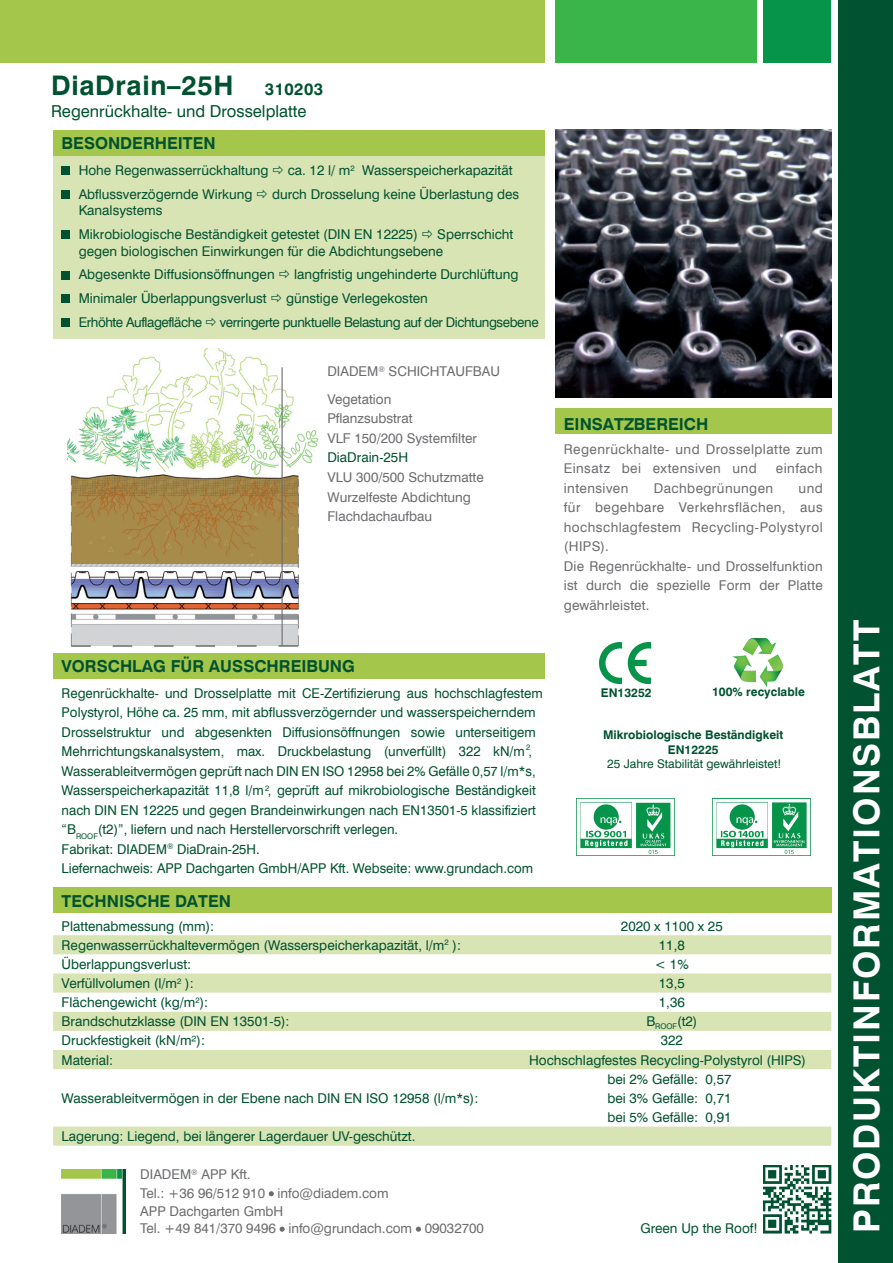
<style>
.page{position:relative;width:893px;height:1263px;background:#fff}
.page>*{position:absolute;margin:0;border:0;box-sizing:border-box;transform-origin:0 0}
.t1{font:36px "Swiss 721 HU Bold";letter-spacing:.05em;color:#fff}
.t2{font:27px "Swiss 721 HU Bold";letter-spacing:.025em;color:#015230}
.t3{font:16.5px "Swiss 721 HU Bold";color:#015230}
.t4{font:16.5px "Swiss 721 HU Normal";color:#015230}
.t5{font:13.5px/19.5px "Swiss 721 HU Normal";color:#015230}
.t6{font:13.5px/19.5px "Swiss 721 HU Normal";letter-spacing:.01em;color:#6c6d70}
.t7{font:13.5px/19.5px "Swiss 721 HU Normal";letter-spacing:.03em;color:#6c6d70}
.t8{font:13.5px "Swiss 721 HU Normal";letter-spacing:-.03em;color:#015230}
.t9{font:13.5px "Swiss 721 HU Normal";letter-spacing:.035em;color:#6c6d70}
.t10{font:12px/14.4px "Swiss 721 HU Bold";color:#015230;text-align:center}
.t11{font:12px "Swiss 721 HU Normal";color:#015230}
.t12{font:7.8px "Swiss 721 HU Normal";color:#015230}
.s1{font-size:16.5px}
.s2{font-style:inherit}
</style>
<div class="page">
<div style="left:0;top:0;width:544px;height:62px;background:#a4c64b"></div>
<div style="left:555px;top:0;width:202px;height:62px;background:#3ab54a"></div>
<div style="left:764px;top:0;width:67px;height:62px;background:#06934a"></div>
<div style="left:839px;top:0;width:54px;height:1263px;background:#015230"></div>
<img style="left:62px;top:1169px;width:63px;height:64px">
<div style="left:555px;top:409px;width:276px;height:25px;background:#a4c64b"></div>
<div style="left:53px;top:135px;width:491px;height:204px;background:#d8e4b4"></div>
<div style="left:53px;top:130px;width:491px;height:25px;background:#a4c64b"></div>
<div style="left:53px;top:887px;width:778px;height:26px;background:#a4c64b"></div>
<div style="left:53px;top:653px;width:491px;height:25px;background:#a4c64b"></div>
<svg style="left:269px;top:1191px;width:5px;height:5px"></svg>
<svg style="left:280px;top:1226px;width:5px;height:6px"></svg>
<svg style="left:416px;top:1226px;width:5px;height:6px"></svg>
<div style="left:62px;top:167px;width:8px;height:8px;background:#015230"></div>
<div style="left:62px;top:190px;width:8px;height:9px;background:#015230"></div>
<div style="left:62px;top:231px;width:8px;height:8px;background:#015230"></div>
<div style="left:62px;top:271px;width:8px;height:8px;background:#015230"></div>
<div style="left:62px;top:295px;width:8px;height:8px;background:#015230"></div>
<div style="left:62px;top:318px;width:8px;height:9px;background:#015230"></div>
<svg style="left:53px;top:935px;width:778px;height:211px"></svg>
<img style="left:712px;top:799px;width:98px;height:57px">
<img style="left:576px;top:799px;width:98px;height:57px">
<img style="left:599px;top:643px;width:51px;height:41px">
<img style="left:742px;top:638px;width:16px;height:15px">
<img style="left:763px;top:1165px;width:68px;height:68px">
<img style="left:67px;top:348px;width:252px;height:298px">
<svg style="left:71px;top:646px;width:227px;height:1px"></svg>
<hr style="left:282px;top:367px;width:1px;height:279px;background:#6c6d70">
<img style="left:555px;top:130px;width:276px;height:268px">
<h2 class="t2" style="left:51px;top:69px;width:274px">DIADRAIN–25H <span class="s1">310203</span></h2>
<p class="t4" style="left:51px;top:101px;width:257px">Regenrückhalte- und Drosselplatte</p>
<p class="t3" style="left:62px;top:133px;width:156px">BESONDERHEITEN</p>
<p class="t5" style="left:79px;top:160px;width:191px">Hohe Regenwasserrückhaltung</p>
<p class="t5" style="left:288px;top:160px;width:226px">ca. 12 l/ m<sup>2</sup> Wasserspeicherkapazität</p>
<p class="t5" style="left:79px;top:184px;width:175px">Abflussverzögernde Wirkung</p>
<p class="t5" style="left:272px;top:184px;width:249px">durch Drosselung keine Überlastung des</p>
<p class="t5" style="left:79px;top:199px;width:341px;line-height:23.7px">Kanalsystems<br>Mikrobiologische Beständigkeit getestet (DIN EN 12225)</p>
<p class="t5" style="left:79px;top:226px;width:436px;line-height:16.5px;text-indent:359px">Sperrschicht gegen biologischen Einwirkungen für die Abdichtungsebene</p>
<p class="t5" style="left:79px;top:265px;width:198px">Abgesenkte Diffusionsöffnungen</p>
<p class="t5" style="left:294px;top:265px;width:226px">langfristig ungehinderte Durchlüftung</p>
<p class="t5" style="left:79px;top:288px;width:189px">Minimaler Überlappungsverlust</p>
<p class="t5" style="left:286px;top:288px;width:143px">günstige Verlegekosten</p>
<p class="t8" style="left:79px;top:314px;width:125px">Erhöhte Auflagefläche</p>
<p class="t8" style="left:220px;top:314px;width:320px">verringerte punktuelle Belastung auf der Dichtungsebene</p>
<p class="t6" style="left:327px;top:357px;width:174px;line-height:28px">DIADEM<sup>®</sup> SCHICHTAUFBAU<br>Vegetation</p>
<p class="t6" style="left:327px;top:409px;width:151px">Pflanzsubstrat<br>VLF 150/200 Systemfilter</p>
<p class="t5" style="left:327px;top:448px;width:82px">DiaDrain-25H</p>
<p class="t6" style="left:327px;top:467px;width:158px">VLU 300/500 Schutzmatte<br>Wurzelfeste Abdichtung<br>Flachdachaufbau</p>
<p class="t3" style="left:62px;top:656px;width:295px">VORSCHLAG FÜR AUSSCHREIBUNG</p>
<p class="t5" style="left:62px;top:683px;width:483px">Regenrückhalte- und Drosselplatte mit CE-Zertifizierung aus hochschlagfestem Polystyrol, Höhe ca. 25 mm, mit abflussverzögernder und wasserspeicherndem Drosselstruktur und abgesenkten Diffusionsöffnungen sowie unterseitigem Mehrrichtungskanalsystem, max. Druckbelastung (unverfüllt) 322 kN/m , Wasserableitvermögen geprüft nach DIN EN ISO 12958 bei 2% Gefälle 0,57 l/m*s, Wasserspeicherkapazität 11,8 l/m <sup>2</sup>, geprüft auf mikrobiologische Beständigkeit nach DIN EN 12225 und gegen Brandeinwirkungen nach EN13501-5 klassifiziert “<span class="s2">B</span><sub>ROOF</sub>(t2)”, liefern und nach Herstellervorschrift verlegen.<br>Fabrikat: DIADEM<sup>®</sup> DiaDrain-25H.<br>Liefernachweis: APP Dachgarten GmbH/APP Kft. Webseite: www.grundach.com</p>
<p class="t12" style="left:526px;top:743px;width:6px">2</p>
<p class="t3" style="left:62px;top:891px;width:171px">TECHNISCHE DATEN</p>
<p class="t3" style="left:564px;top:414px;width:146px">EINSATZBEREICH</p>
<p class="t7" style="left:564px;top:439px;width:260px">Regenrückhalte- und Drosselplatte zum<br>Einsatz bei extensiven und</p>
<p class="t9" style="left:776px;top:460px;width:48px">einfach</p>
<p class="t9" style="left:564px;top:480px;width:66px">intensiven</p>
<p class="t7" style="left:654px;top:478px;width:121px">Dachbegrünungen</p>
<p class="t6" style="left:564px;top:478px;width:260px;text-indent:235px">und für begehbare Verkehrsflächen, aus hochschlagfestem Recycling-Polystyrol (HIPS).<br>Die Regenrückhalte- und Drosselfunktion ist durch die spezielle Form der Platte gewährleistet.</p>
<p class="t10" style="left:601px;top:685px;width:52px">EN13252</p>
<p class="t10" style="left:712px;top:685px;width:94px">100% RECYCLABLE</p>
<p class="t10" style="left:603px;top:728px;width:182px">MIKROBIOLOGISCHE BESTÄNDIGKEIT<br>EN12225</p>
<p class="t11" style="left:607px;top:756px;width:175px">25 Jahre Stabilität gewährleistet!</p>
<p class="t5" style="left:62px;top:916px;width:154px">Plattenabmessung (mm):</p>
<p class="t5" style="left:621px;top:916px;width:103px">2020 x 1100 x 25</p>
<p class="t5" style="left:62px;top:935px;width:401px">Regenwasserrückhaltevermögen (Wasserspeicherkapazität, l/m<sup>2</sup> ):</p>
<p class="t5" style="left:659px;top:935px;width:27px">11,8</p>
<p class="t5" style="left:62px;top:954px;width:131px">Überlappungsverlust:</p>
<p class="t5" style="left:655px;top:954px;width:35px">&lt; 1%</p>
<p class="t5" style="left:62px;top:973px;width:134px">Verfüllvolumen (l/m<sup>2</sup> ):</p>
<p class="t5" style="left:659px;top:973px;width:27px">13,5</p>
<p class="t5" style="left:62px;top:992px;width:148px">Flächengewicht (kg/m<sup>2</sup>):</p>
<p class="t5" style="left:659px;top:992px;width:27px">1,36</p>
<p class="t5" style="left:62px;top:1012px;width:229px">Brandschutzklasse (DIN EN 13501-5):</p>
<p class="t12" style="left:646px;top:1022px;width:53px"><sup>B</sup>ROOF<sup>(t2)</sup></p>
<p class="t5" style="left:62px;top:1031px;width:145px">Druckfestigkeit (kN/m²):</p>
<p class="t5" style="left:661px;top:1031px;width:24px">322</p>
<p class="t5" style="left:62px;top:1050px;width:53px">Material:</p>
<p class="t5" style="left:529px;top:1050px;width:278px">Hochschlagfestes Recycling-Polystyrol (HIPS)</p>
<p class="t5" style="left:62px;top:1088px;width:418px">Wasserableitvermögen in der Ebene nach DIN EN ISO 12958 (l/m*s):</p>
<p class="t5" style="left:607px;top:1069px;width:126px;text-align:justify">bei 2% Gefälle: 0,57 bei 3% Gefälle: 0,71 bei 5% Gefälle: 0,91</p>
<p class="t5" style="left:62px;top:1126px;width:355px">Lagerung: Liegend, bei längerer Lagerdauer UV-geschützt.</p>
<p class="t6" style="left:140px;top:1165px;width:112px">DIADEM<sup>®</sup> APP Kft.</p>
<p class="t6" style="left:140px;top:1184px;width:345px;line-height:17.7px">Tel.: +36 96/512 910 info@diadem.com<br>APP Dachgarten GmbH<br>Tel. +49 841/370 9496 info@grundach.com 09032700</p>
<p class="t5" style="left:640px;top:1218px;width:119px">Green Up the Roof!</p>
<h1 class="t1" style="left:845px;top:1233px;width:615px;rotate:-90deg">PRODUKTINFORMATIONSBLATT</h1>
</div>
